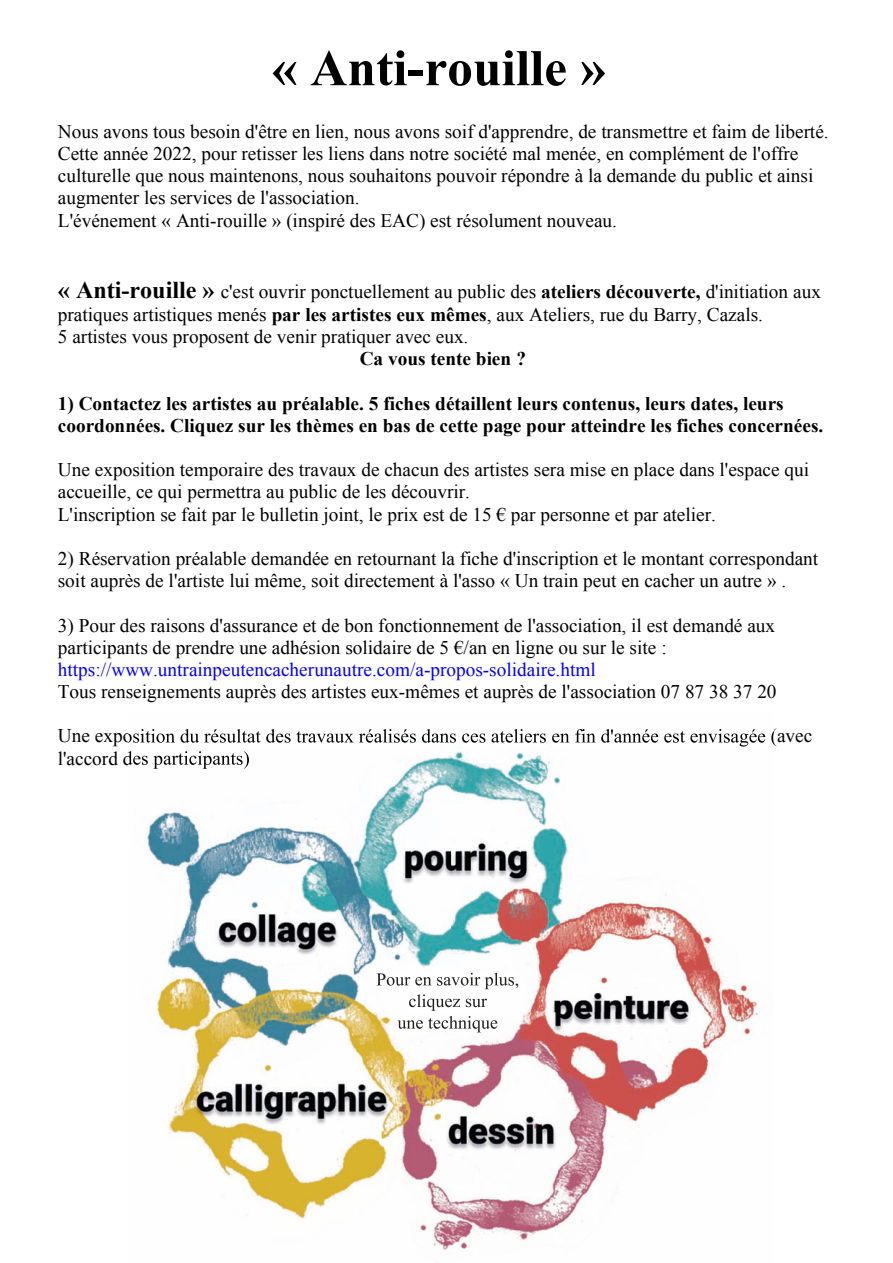
<style>
.page{position:relative;width:893px;height:1263px;background:#fff}
.page>*{position:absolute;margin:0;border:0;box-sizing:border-box;transform-origin:0 0}
.t1{font:700 51.45px "Times New Roman";color:#000}
.t2{font:19.35px/22.2px "Times New Roman";color:#000}
.t3{font:700 19.35px/22.2px "Times New Roman";color:#000}
.t4{font:19.35px "Times New Roman";color:#00f}
.s1{font-weight:700;font-size:24.15px}
.s2{font-weight:700}
</style>
<div class="page">
<img style="left:147px;top:751px;width:611px;height:499px">
<img style="left:129px;top:729px;width:645px;height:18px">
<img style="left:129px;top:751px;width:121px;height:18px">
<img style="left:376px;top:973px;width:142px;height:16px">
<img style="left:409px;top:994px;width:78px;height:17px">
<img style="left:397px;top:1016px;width:100px;height:16px">
<h1 class="t1" style="left:272px;top:49px;width:336px">« Anti-rouille »</h1>
<p class="t2" style="left:58px;top:122px;width:772px">Nous avons tous besoin d'être en lien, nous avons soif d'apprendre, de transmettre et faim de liberté.<br>Cette année 2022, pour retisser les liens dans notre société mal menée, en complément de l'offre culturelle que nous maintenons, nous souhaitons pouvoir répondre à la demande du public et ainsi augmenter les services de l'association.<br>L'événement « Anti-rouille » (inspiré des EAC) est résolument nouveau.</p>
<p class="t2" style="left:58px;top:281px;width:765px;line-height:22.8px"><span class="s1">« Anti-rouille »</span> c'est ouvrir ponctuellement au public des <span class="s2">ateliers découverte,</span> d'initiation aux pratiques artistiques menés <span class="s2">par les artistes eux mêmes</span>, aux Ateliers, rue du Barry, Cazals.<br>5 artistes vous proposent de venir pratiquer avec eux.</p>
<p class="t3" style="left:360px;top:350px;width:168px">Ca vous tente bien ?</p>
<p class="t3" style="left:58px;top:394px;width:767px">1) Contactez les artistes au préalable. 5 fiches détaillent leurs contenus, leurs dates, leurs coordonnées. Cliquez sur les thèmes en bas de cette page pour atteindre les fiches concernées.</p>
<p class="t2" style="left:58px;top:460px;width:753px">Une exposition temporaire des travaux de chacun des artistes sera mise en place dans l'espace qui accueille, ce qui permettra au public de les découvrir.<br>L'inscription se fait par le bulletin joint, le prix est de 15 € par personne et par atelier.</p>
<p class="t2" style="left:58px;top:549px;width:762px">2) Réservation préalable demandée en retournant la fiche d'inscription et le montant correspondant soit auprès de l'artiste lui même, soit directement à l'asso « Un train peut en cacher un autre » .</p>
<p class="t2" style="left:58px;top:616px;width:719px">3) Pour des raisons d'assurance et de bon fonctionnement de l'association, il est demandé aux participants de prendre une adhésion solidaire de 5 €/an en ligne ou sur le site :</p>
<p class="t4" style="left:58px;top:662px;width:539px">https://www.untrainpeutencacherunautre.com/a-propos-solidaire.html</p>
<p class="t2" style="left:58px;top:682px;width:720px">Tous renseignements auprès des artistes eux-mêmes et auprès de l'association 07 87 38 37 20</p>
</div>
